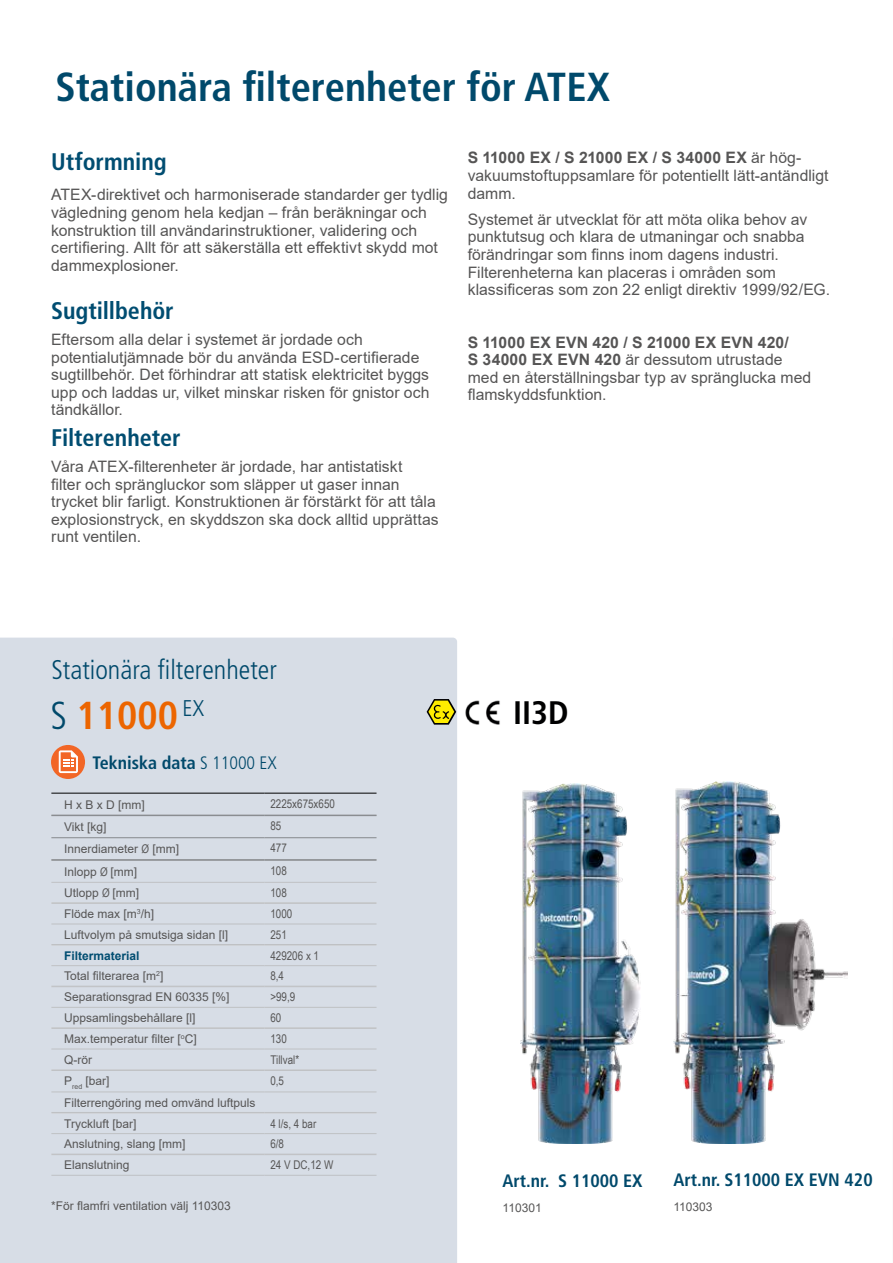
<style>
.page{position:relative;width:893px;height:1263px;background:#fff}
.page>*{position:absolute;margin:0;border:0;box-sizing:border-box;transform-origin:0 0}
.t1{font:700 condensed 40.5px "Frutiger LT Pro";color:#00496b}
.t2{font:700 condensed 39px "Frutiger LT Pro";color:#ec6500}
.t3{font:700 condensed 32.55px "Frutiger LT Pro";color:#000001}
.t4{font:300 condensed 27px "Frutiger LT Pro";color:#00496b}
.t5{font:700 condensed 24px "Frutiger LT Pro";color:#004d71}
.t6{font:700 condensed 18px "Frutiger LT Pro";color:#00496b}
.t7{font:15.75px/17.5px "Arial";color:#565555}
.t8{font:12px/20.9px "Arial";color:#565555}
.t9{font:12px "Arial Narrow";color:#565555}
.t10{font:700 12px "Arial";color:#004d71}
.s1{font-weight:700}
.s2{font-weight:300;color:#00496b}
.s3{font-weight:300}
.s4{font-family:"Arial Narrow"}
</style>
<div class="page">
<div style="left:0;top:638px;width:457px;height:625px;background:#d7dde6"></div>
<div style="left:51px;top:745px;width:34px;height:34px;background:#f26626;border-radius:50%"></div>
<svg style="left:59px;top:750px;width:19px;height:23px"></svg>
<img style="left:673px;top:781px;width:175px;height:362px">
<img style="left:520px;top:783px;width:120px;height:361px">
<img style="left:465px;top:700px;width:35px;height:25px">
<svg style="left:427px;top:699px;width:29px;height:26px"></svg>
<hr style="left:51px;top:793px;width:213px;height:1px;background:#000001">
<hr style="left:264px;top:793px;width:113px;height:1px;background:#000001">
<hr style="left:51px;top:815px;width:213px;height:1px;background:#85888c">
<hr style="left:264px;top:815px;width:113px;height:1px;background:#85888c">
<hr style="left:51px;top:859px;width:213px;height:1px;background:#85888c">
<hr style="left:51px;top:860px;width:213px;height:1px;background:#85888c">
<hr style="left:264px;top:859px;width:113px;height:1px;background:#85888c">
<hr style="left:264px;top:860px;width:113px;height:1px;background:#85888c">
<hr style="left:51px;top:837px;width:213px;height:1px;background:#85888c">
<hr style="left:264px;top:837px;width:113px;height:1px;background:#85888c">
<hr style="left:51px;top:882px;width:213px;height:1px;background:#bfc1c4">
<hr style="left:264px;top:882px;width:113px;height:1px;background:#bfc1c4">
<hr style="left:51px;top:924px;width:213px;height:1px;background:#bfc1c4">
<hr style="left:264px;top:924px;width:113px;height:1px;background:#bfc1c4">
<hr style="left:51px;top:965px;width:213px;height:1px;background:#bfc1c4">
<hr style="left:264px;top:965px;width:113px;height:1px;background:#bfc1c4">
<hr style="left:51px;top:1007px;width:213px;height:1px;background:#bfc1c4">
<hr style="left:264px;top:1007px;width:113px;height:1px;background:#bfc1c4">
<hr style="left:51px;top:1049px;width:213px;height:1px;background:#bfc1c4">
<hr style="left:264px;top:1049px;width:113px;height:1px;background:#bfc1c4">
<hr style="left:51px;top:1091px;width:213px;height:1px;background:#bfc1c4">
<hr style="left:264px;top:1091px;width:113px;height:1px;background:#bfc1c4">
<hr style="left:51px;top:1133px;width:213px;height:1px;background:#bfc1c4">
<hr style="left:264px;top:1133px;width:113px;height:1px;background:#bfc1c4">
<hr style="left:51px;top:1175px;width:213px;height:1px;background:#bfc1c4">
<hr style="left:264px;top:1175px;width:113px;height:1px;background:#bfc1c4">
<hr style="left:51px;top:902px;width:213px;height:1px;background:#bfc1c4">
<hr style="left:51px;top:903px;width:213px;height:1px;background:#bfc1c4">
<hr style="left:264px;top:902px;width:113px;height:1px;background:#bfc1c4">
<hr style="left:264px;top:903px;width:113px;height:1px;background:#bfc1c4">
<hr style="left:51px;top:944px;width:213px;height:1px;background:#bfc1c4">
<hr style="left:51px;top:945px;width:213px;height:1px;background:#bfc1c4">
<hr style="left:264px;top:944px;width:113px;height:1px;background:#bfc1c4">
<hr style="left:264px;top:945px;width:113px;height:1px;background:#bfc1c4">
<hr style="left:51px;top:986px;width:213px;height:1px;background:#bfc1c4">
<hr style="left:264px;top:986px;width:113px;height:1px;background:#bfc1c4">
<hr style="left:51px;top:1027px;width:213px;height:1px;background:#bfc1c4">
<hr style="left:51px;top:1028px;width:213px;height:1px;background:#bfc1c4">
<hr style="left:264px;top:1027px;width:113px;height:1px;background:#bfc1c4">
<hr style="left:264px;top:1028px;width:113px;height:1px;background:#bfc1c4">
<hr style="left:51px;top:1070px;width:213px;height:1px;background:#bfc1c4">
<hr style="left:264px;top:1070px;width:113px;height:1px;background:#bfc1c4">
<hr style="left:51px;top:1112px;width:213px;height:1px;background:#bfc1c4">
<hr style="left:51px;top:1113px;width:213px;height:1px;background:#bfc1c4">
<hr style="left:264px;top:1112px;width:113px;height:1px;background:#bfc1c4">
<hr style="left:264px;top:1113px;width:113px;height:1px;background:#bfc1c4">
<hr style="left:51px;top:1154px;width:213px;height:1px;background:#bfc1c4">
<hr style="left:264px;top:1154px;width:113px;height:1px;background:#bfc1c4">
<h1 class="t1" style="left:55px;top:63px;width:556px">Stationära filterenheter för ATEX</h1>
<h3 class="t5" style="left:51px;top:147px;width:117px">Utformning</h3>
<p class="t7" style="left:51px;top:186px;width:398px">ATEX-direktivet och harmoniserade standarder ger tydlig vägledning genom hela kedjan – från beräkningar och konstruktion till användarinstruktioner, validering och certifiering. Allt för att säkerställa ett effektivt skydd mot dammexplosioner.</p>
<h3 class="t5" style="left:51px;top:296px;width:124px">Sugtillbehör</h3>
<p class="t7" style="left:51px;top:331px;width:380px">Eftersom alla delar i systemet är jordade och potentialutjämnade bör du använda ESD-certifierade sugtillbehör. Det förhindrar att statisk elektricitet byggs upp och laddas ur, vilket minskar risken för gnistor och tändkällor.</p>
<h3 class="t5" style="left:51px;top:423px;width:131px">Filterenheter</h3>
<p class="t7" style="left:51px;top:458px;width:389px">Våra ATEX-filterenheter är jordade, har antistatiskt<br>filter och sprängluckor som släpper ut gaser innan trycket blir farligt. Konstruktionen är förstärkt för att tåla explosionstryck, en skyddszon ska dock alltid upprättas runt ventilen.</p>
<p class="t7" style="left:468px;top:149px;width:362px"><span class="s1">S 11000 EX / S 21000 EX / S 34000 EX</span> är hög&shy;vakuumstoftuppsamlare för potentiellt lätt-antändligt damm.</p>
<p class="t7" style="left:468px;top:210px;width:364px">Systemet är utvecklat för att möta olika behov av punktutsug och klara de utmaningar och snabba förändringar som finns inom dagens industri.<br>Filterenheterna kan placeras i områden som klassificeras som zon 22 enligt direktiv 1999/92/EG.</p>
<p class="t7" style="left:468px;top:333px;width:345px"><span class="s1">S 11000 EX EVN 420 / S 21000 EX EVN 420/<br>S 34000 EX EVN 420</span> är dessutom utrustade med en återställningsbar typ av spränglucka med flamskyddsfunktion.</p>
<h3 class="t4" style="left:51px;top:654px;width:227px">Stationära filterenheter</h3>
<h2 class="t2" style="left:51px;top:692px;width:155px"><span class="s2">S</span> 11000 <sup>EX</sup></h2>
<p class="t6" style="left:93px;top:752px;width:186px">Tekniska data <span class="s3">S 11000 EX</span></p>
<p class="t8" style="left:64px;top:794px;width:82px">H x B x D [mm]</p>
<p class="t9" style="left:270px;top:795px;width:66px">2225x675x650</p>
<p class="t8" style="left:64px;top:816px;width:44px">Vikt [kg]</p>
<p class="t9" style="left:270px;top:817px;width:12px">85</p>
<p class="t8" style="left:64px;top:838px;width:117px">Innerdiameter <span class="s4">Ø</span> [mm]</p>
<p class="t9" style="left:270px;top:839px;width:18px">477</p>
<p class="t8" style="left:64px;top:861px;width:75px">Inlopp <span class="s4">Ø</span> [mm]</p>
<p class="t9" style="left:270px;top:862px;width:18px">108</p>
<p class="t8" style="left:64px;top:882px;width:77px">Utlopp <span class="s4">Ø</span> [mm]</p>
<p class="t9" style="left:270px;top:884px;width:18px">108</p>
<p class="t8" style="left:64px;top:903px;width:91px">Flöde max [m<sup>3</sup>/h]</p>
<p class="t9" style="left:270px;top:905px;width:23px">1000</p>
<p class="t8" style="left:64px;top:924px;width:166px">Luftvolym på smutsiga sidan [l]</p>
<p class="t9" style="left:270px;top:926px;width:18px">251</p>
<p class="t10" style="left:64px;top:947px;width:77px">Filtermaterial</p>
<p class="t9" style="left:270px;top:946px;width:50px">429206 x 1</p>
<p class="t8" style="left:64px;top:966px;width:101px">Total filterarea [m<sup>2</sup>]</p>
<p class="t9" style="left:270px;top:967px;width:15px">8,4</p>
<p class="t8" style="left:64px;top:986px;width:167px">Separationsgrad EN 60335 [%]</p>
<p class="t9" style="left:270px;top:988px;width:26px">&gt;99,9</p>
<p class="t8" style="left:64px;top:1007px;width:133px">Uppsamlingsbehållare [l]</p>
<p class="t9" style="left:270px;top:1009px;width:12px">60</p>
<p class="t8" style="left:64px;top:1028px;width:134px">Max.temperatur filter [<sup>o</sup>C]</p>
<p class="t9" style="left:270px;top:1030px;width:18px">130</p>
<p class="t8" style="left:64px;top:1049px;width:29px">Q-rör</p>
<p class="t9" style="left:270px;top:1051px;width:30px">Tillval*</p>
<p class="t8" style="left:64px;top:1071px;width:47px">P<sub>red</sub> [bar]</p>
<p class="t9" style="left:270px;top:1072px;width:15px">0,5</p>
<p class="t8" style="left:64px;top:1092px;width:193px">Filterrengöring med omvänd luftpuls<br>Tryckluft [bar]</p>
<p class="t9" style="left:270px;top:1114px;width:47px">4 l/s, 4 bar</p>
<p class="t8" style="left:64px;top:1134px;width:123px">Anslutning, slang [mm]</p>
<p class="t9" style="left:270px;top:1135px;width:15px">6/8</p>
<p class="t8" style="left:64px;top:1154px;width:67px">Elanslutning</p>
<p class="t9" style="left:270px;top:1156px;width:64px">24 V DC,12 W</p>
<p class="t8" style="left:51px;top:1195px;width:181px">*För flamfri ventilation välj 110303</p>
<h3 class="t3" style="left:513px;top:694px;width:57px">II3D</h3>
<p class="t6" style="left:503px;top:1170px;width:142px">Art.nr. S 11000 EX</p>
<p class="t8" style="left:503px;top:1197px;width:41px">110301</p>
<p class="t6" style="left:673px;top:1169px;width:201px">Art.nr. S11000 EX EVN 420</p>
<p class="t8" style="left:673px;top:1196px;width:41px">110303</p>
</div>
